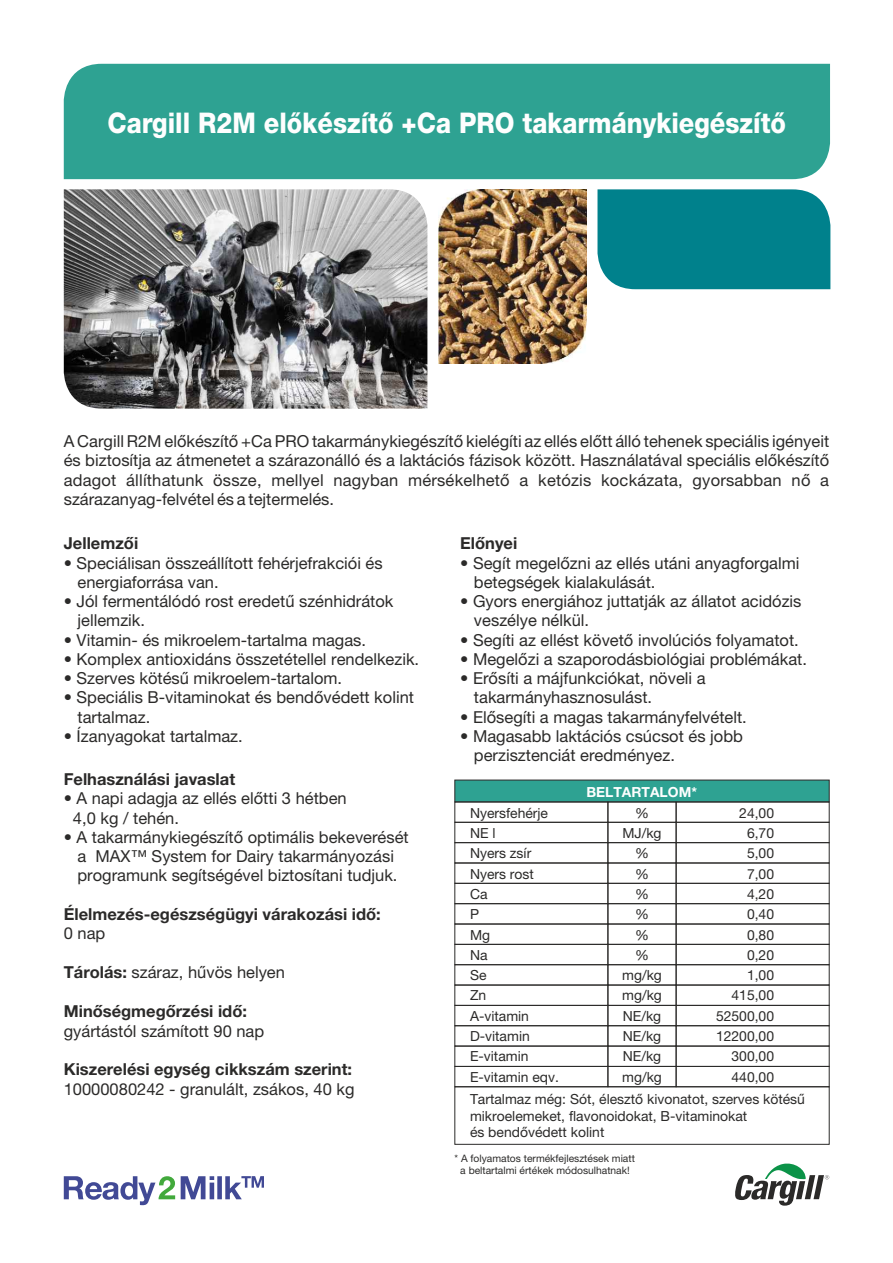
<style>
.page{position:relative;width:893px;height:1263px;background:#fff}
.page>*{position:absolute;margin:0;border:0;box-sizing:border-box;transform-origin:0 0}
.t1{font:800 28.5px "Helvetica Neue LT Pro";color:#fefefe;scale:.89 1}
.t2{font:16.5px/19.2px "Helvetica Neue LT Pro";color:#2b2a29}
.t3{font:700 16.5px "Helvetica Neue LT Pro";color:#2b2a29}
.t4{font:13.95px/20.2px "Helvetica Neue LT Pro";color:#2b2a29}
.t5{font:700 13.95px "Helvetica Neue LT Pro";color:#fefefe}
.t6{font:10.2px/12px "Helvetica Neue LT Pro";color:#2b2a29;text-align:center}
.s1{font-weight:700}
</style>
<div class="page">
<img style="left:64px;top:189px;width:363px;height:220px">
<img style="left:439px;top:189px;width:148px;height:175px">
<div style="left:64px;top:64px;width:766px;height:115px;background:#2ea292"></div>
<div style="left:597px;top:189px;width:233px;height:100px;background:#00818c"></div>
<svg style="left:454px;top:779px;width:376px;height:22px;background:#339e8f"></svg>
<div style="left:607px;top:801px;width:69px;height:22px;border:1px solid #2b2a29"></div>
<div style="left:676px;top:801px;width:154px;height:22px;border:1px solid #2b2a29"></div>
<div style="left:607px;top:822px;width:69px;height:21px;border:1px solid #2b2a29"></div>
<div style="left:676px;top:822px;width:154px;height:21px;border:1px solid #2b2a29"></div>
<div style="left:607px;top:842px;width:69px;height:21px;border:1px solid #2b2a29"></div>
<div style="left:676px;top:842px;width:154px;height:21px;border:1px solid #2b2a29"></div>
<div style="left:607px;top:862px;width:69px;height:22px;border:1px solid #2b2a29"></div>
<div style="left:676px;top:862px;width:154px;height:22px;border:1px solid #2b2a29"></div>
<div style="left:607px;top:883px;width:69px;height:21px;border:1px solid #2b2a29"></div>
<div style="left:676px;top:883px;width:154px;height:21px;border:1px solid #2b2a29"></div>
<div style="left:607px;top:903px;width:69px;height:21px;border:1px solid #2b2a29"></div>
<div style="left:676px;top:903px;width:154px;height:21px;border:1px solid #2b2a29"></div>
<div style="left:607px;top:923px;width:69px;height:22px;border:1px solid #2b2a29"></div>
<div style="left:676px;top:923px;width:154px;height:22px;border:1px solid #2b2a29"></div>
<div style="left:607px;top:944px;width:69px;height:21px;border:1px solid #2b2a29"></div>
<div style="left:676px;top:944px;width:154px;height:21px;border:1px solid #2b2a29"></div>
<div style="left:607px;top:964px;width:69px;height:21px;border:1px solid #2b2a29"></div>
<div style="left:676px;top:964px;width:154px;height:21px;border:1px solid #2b2a29"></div>
<div style="left:607px;top:984px;width:69px;height:22px;border:1px solid #2b2a29"></div>
<div style="left:676px;top:984px;width:154px;height:22px;border:1px solid #2b2a29"></div>
<div style="left:607px;top:1005px;width:69px;height:21px;border:1px solid #2b2a29"></div>
<div style="left:676px;top:1005px;width:154px;height:21px;border:1px solid #2b2a29"></div>
<div style="left:607px;top:1025px;width:69px;height:21px;border:1px solid #2b2a29"></div>
<div style="left:676px;top:1025px;width:154px;height:21px;border:1px solid #2b2a29"></div>
<div style="left:607px;top:1046px;width:69px;height:21px;border:1px solid #2b2a29"></div>
<div style="left:676px;top:1046px;width:154px;height:21px;border:1px solid #2b2a29"></div>
<div style="left:454px;top:801px;width:154px;height:22px;border:1px solid #2b2a29"></div>
<div style="left:454px;top:822px;width:154px;height:21px;border:1px solid #2b2a29"></div>
<div style="left:454px;top:842px;width:154px;height:21px;border:1px solid #2b2a29"></div>
<div style="left:454px;top:862px;width:154px;height:22px;border:1px solid #2b2a29"></div>
<div style="left:454px;top:883px;width:154px;height:21px;border:1px solid #2b2a29"></div>
<div style="left:454px;top:903px;width:154px;height:21px;border:1px solid #2b2a29"></div>
<div style="left:454px;top:923px;width:154px;height:22px;border:1px solid #2b2a29"></div>
<div style="left:454px;top:944px;width:154px;height:21px;border:1px solid #2b2a29"></div>
<div style="left:454px;top:964px;width:154px;height:21px;border:1px solid #2b2a29"></div>
<div style="left:454px;top:984px;width:154px;height:22px;border:1px solid #2b2a29"></div>
<div style="left:454px;top:1005px;width:154px;height:21px;border:1px solid #2b2a29"></div>
<div style="left:454px;top:1025px;width:154px;height:21px;border:1px solid #2b2a29"></div>
<div style="left:454px;top:1046px;width:154px;height:21px;border:1px solid #2b2a29"></div>
<div style="left:454px;top:1066px;width:154px;height:21px;border:1px solid #2b2a29"></div>
<div style="left:607px;top:1066px;width:69px;height:21px;border:1px solid #2b2a29"></div>
<div style="left:676px;top:1066px;width:154px;height:21px;border:1px solid #2b2a29"></div>
<div style="left:454px;top:1086px;width:376px;height:59px;border:1px solid #2b2a29"></div>
<svg style="left:64px;top:1176px;width:111px;height:29px"></svg>
<svg style="left:181px;top:1176px;width:83px;height:23px"></svg>
<svg style="left:735px;top:1163px;width:94px;height:43px"></svg>
<h1 class="t1" style="left:108px;top:112px;width:764px">Cargill R2M előkészítő +Ca PRO takarmánykiegészítő</h1>
<p class="t2" style="left:64px;top:434px;width:767px;text-align:justify">A Cargill R2M előkészítő +Ca PRO takarmánykiegészítő kielégíti az ellés előtt álló tehenek speciális igényeit és biztosítja az átmenetet a szárazonálló és a laktációs fázisok között. Használatával speciális előkészítő adagot állíthatunk össze, mellyel nagyban mérsékelhető a ketózis kockázata, gyorsabban nő a szárazanyag-felvétel és a tejtermelés.</p>
<p class="t3" style="left:64px;top:538px;width:76px">Jellemzői</p>
<p class="t2" style="left:78px;top:556px;width:307px;text-indent:-14px">• Speciálisan összeállított fehérjefrakciói és energiaforrása van.</p>
<p class="t2" style="left:78px;top:594px;width:317px;text-indent:-14px">• Jól fermentálódó rost eredetű szénhidrátok jellemzik.</p>
<p class="t2" style="left:64px;top:632px;width:304px">• Vitamin- és mikroelem-tartalma magas.</p>
<p class="t2" style="left:64px;top:652px;width:357px">• Komplex antioxidáns összetétellel rendelkezik.</p>
<p class="t2" style="left:64px;top:671px;width:280px">• Szerves kötésű mikroelem-tartalom.</p>
<p class="t2" style="left:78px;top:690px;width:338px;text-indent:-14px">• Speciális B-vitaminokat és bendővédett kolint tartalmaz.</p>
<p class="t2" style="left:64px;top:729px;width:181px">• Ízanyagokat tartalmaz.</p>
<p class="t3" style="left:64px;top:773px;width:173px">Felhasználási javaslat</p>
<p class="t2" style="left:73px;top:791px;width:275px;text-indent:-9px">• A napi adagja az ellés előtti 3 hétben<br>4,0 kg / tehén.</p>
<p class="t2" style="left:64px;top:830px;width:347px;text-align:center">• A takarmánykiegészítő optimális bekeverését a MAX™ System for Dairy takarmányozási programunk segítségével biztosítani tudjuk.</p>
<p class="t3" style="left:64px;top:908px;width:319px">Élelmezés-egészségügyi várakozási idő:</p>
<p class="t2" style="left:64px;top:926px;width:43px">0 nap</p>
<p class="t2" style="left:64px;top:965px;width:223px"><span class="s1">Tárolás:</span> száraz, hűvös helyen</p>
<p class="t3" style="left:64px;top:1005px;width:185px">Minőségmegőrzési idő:</p>
<p class="t2" style="left:64px;top:1023px;width:202px">gyártástól számított 90 nap</p>
<p class="t3" style="left:64px;top:1063px;width:290px">Kiszerelési egység cikkszám szerint:</p>
<p class="t2" style="left:64px;top:1081px;width:292px">10000080242 - granulált, zsákos, 40 kg</p>
<p class="t3" style="left:460px;top:538px;width:59px">Előnyei</p>
<p class="t2" style="left:474px;top:556px;width:327px;text-indent:-14px">• Segít megelőzni az ellés utáni anyagforgalmi betegségek kialakulását.</p>
<p class="t2" style="left:474px;top:594px;width:329px;text-indent:-14px">• Gyors energiához juttatják az állatot acidózis veszélye nélkül.</p>
<p class="t2" style="left:460px;top:632px;width:340px">• Segíti az ellést követő involúciós folyamatot.</p>
<p class="t2" style="left:460px;top:652px;width:348px">• Megelőzi a szaporodásbiológiai problémákat.</p>
<p class="t2" style="left:474px;top:671px;width:233px;text-indent:-14px">• Erősíti a májfunkciókat, növeli a takarmányhasznosulást.</p>
<p class="t2" style="left:460px;top:709px;width:288px">• Elősegíti a magas takarmányfelvételt.</p>
<p class="t2" style="left:474px;top:729px;width:270px;text-indent:-14px">• Magasabb laktációs csúcsot és jobb perzisztenciát eredményez.</p>
<p class="t5" style="left:586px;top:787px;width:112px">BELTARTALOM*</p>
<p class="t4" style="left:470px;top:805px;width:90px">Nyersfehérje<br>NE l<br>Nyers zsír<br>Nyers rost<br>Ca<br>P<br>Mg<br>Na<br>Se<br>Zn<br>A-vitamin<br>D-vitamin<br>E-vitamin<br>E-vitamin eqv.</p>
<p class="t4" style="left:716px;top:805px;width:60px;text-align:right">24,00<br>6,70<br>5,00<br>7,00<br>4,20<br>0,40<br>0,80<br>0,20<br>1,00<br>415,00<br>52500,00<br>12200,00<br>300,00<br>440,00</p>
<p class="t4" style="left:622px;top:805px;width:41px;text-align:center">%<br>MJ/kg %<br>%<br>%<br>%<br>%<br>% mg/kg mg/kg<br>NE/kg<br>NE/kg<br>NE/kg mg/kg</p>
<p class="t4" style="left:470px;top:1093px;width:336px;line-height:16.2px">Tartalmaz még: Sót, élesztő kivonatot, szerves kötésű mikroelemeket, flavonoidokat, B-vitaminokat<br>és bendővédett kolint</p>
<p class="t6" style="left:455px;top:1154px;width:182px">* A folyamatos termékfejlesztések miatt a beltartalmi értékek módosulhatnak!</p>
</div>
